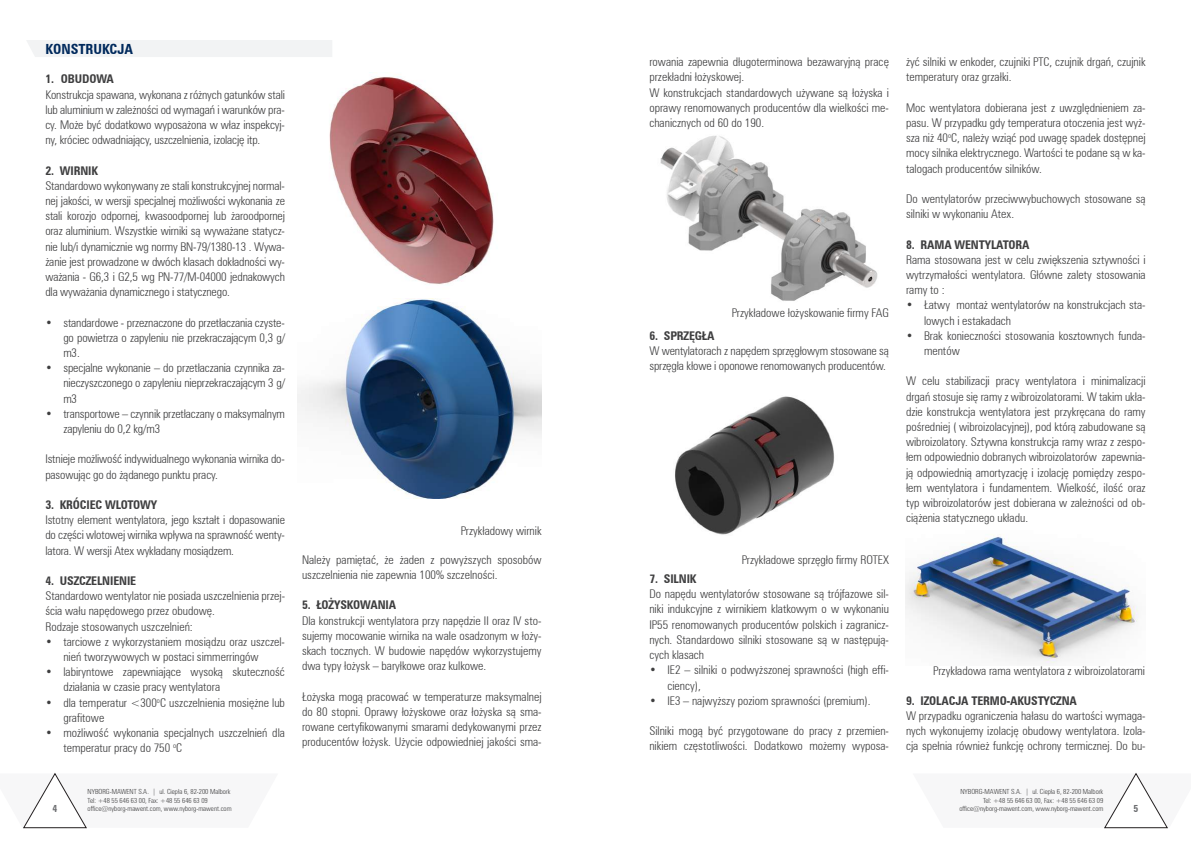
<style>
.page{position:relative;width:1191px;height:842px;background:#fff}
.page>*{position:absolute;margin:0;border:0;box-sizing:border-box;transform-origin:0 0}
.t1{font:700 condensed 14px "Zurich L2";color:#00295c}
.t2{font:300 condensed 12px/15.2px "Zurich L2";color:#3e3e3f}
.t3{font:700 condensed 12px "Zurich L2";letter-spacing:-.01em;color:#3e3e3f}
.t4{font:700 condensed 10px "Zurich L2";color:#6c6d70}
.t5{font:300 condensed 7px/8.4px "Zurich L2";color:#3e3e3f}
</style>
<div class="page">
<svg style="left:23px;top:773px;width:64px;height:55px"></svg>
<svg style="left:1104px;top:773px;width:64px;height:55px"></svg>
<div style="left:27px;top:40px;width:305px;height:17px;background:#f2f3f4"></div>
<img style="left:329px;top:76px;width:165px;height:208px">
<img style="left:298px;top:298px;width:243px;height:200px">
<img style="left:660px;top:135px;width:218px;height:166px">
<img style="left:675px;top:396px;width:160px;height:139px">
<img style="left:905px;top:534px;width:233px;height:129px">
<p class="t1" style="left:46px;top:39px;width:89px">KONSTRUKCJA</p>
<p class="t3" style="left:45px;top:71px;width:39px">1. OBUDOWA</p>
<p class="t2" style="left:45px;top:86px;width:241px;text-align:justify">Konstrukcja spawana, wykonana z różnych gatunków stali lub aluminium w zależności od wymagań i warunków pra&shy;cy. Może być dodatkowo wyposażona w właz inspekcyj&shy;ny, króciec odwadniający, uszczelnienia, izolację itp.</p>
<p class="t3" style="left:45px;top:162px;width:54px">2. WIRNIK</p>
<p class="t2" style="left:45px;top:177px;width:241px;text-align:justify">Standardowo wykonywany ze stali konstrukcyjnej normal&shy;nej jakości, w wersji specjalnej możliwości wykonania ze stali korozjo odpornej, kwasoodpornej lub żaroodpornej oraz aluminium. Wszystkie wirniki są wyważane statycz&shy;nie lub/i dynamicznie wg normy BN-79/1380-13 . Wywa&shy;żanie jest prowadzone w dwóch klasach dokładności wy&shy;ważania - G6,3 i G2,5 wg PN-77/M-04000 jednakowych dla wyważania dynamicznego i statycznego.</p>
<p class="t2" style="left:63px;top:314px;width:223px;text-align:justify;text-indent:-18px">• standardowe - przeznaczone do przetłaczania czyste&shy;go powietrza o zapyleniu nie przekraczającym 0,3 g/ m3.</p>
<p class="t2" style="left:63px;top:360px;width:223px;text-align:justify;text-indent:-18px">• specjalne wykonanie – do przetłaczania czynnika za&shy;nieczyszczonego o zapyleniu nieprzekraczającym 3 g/ m3</p>
<p class="t2" style="left:63px;top:405px;width:223px;text-indent:-18px">• transportowe – czynnik przetłaczany o maksymalnym zapyleniu do 0,2 kg/m3</p>
<p class="t2" style="left:45px;top:451px;width:241px">Istnieje możliwość indywidualnego wykonania wirnika do&shy;pasowując go do żądanego punktu pracy.</p>
<p class="t3" style="left:45px;top:497px;width:113px">3. KRÓCIEC WLOTOWY</p>
<p class="t2" style="left:45px;top:512px;width:241px;text-align:justify">Istotny element wentylatora, jego kształt i dopasowanie do części wlotowej wirnika wpływa na sprawność wenty&shy;latora. W wersji Atex wykładany mosiądzem.</p>
<p class="t3" style="left:45px;top:573px;width:91px">4. USZCZELNIENIE</p>
<p class="t2" style="left:45px;top:588px;width:241px">Standardowo wentylator nie posiada uszczelnienia przej&shy;ścia wału napędowego przez obudowę.<br>Rodzaje stosowanych uszczelnień:</p>
<p class="t2" style="left:63px;top:633px;width:223px;text-indent:-18px">• tarciowe z wykorzystaniem mosiądzu oraz uszczel&shy;nień tworzywowych w postaci simmerringów</p>
<p class="t2" style="left:63px;top:664px;width:223px;text-indent:-18px">• labiryntowe zapewniające wysoką skuteczność działania w czasie pracy wentylatora</p>
<p class="t2" style="left:63px;top:694px;width:223px;text-indent:-18px">• dla temperatur &lt;300<sup>o</sup>C uszczelnienia mosiężne lub grafitowe</p>
<p class="t2" style="left:63px;top:725px;width:223px;text-indent:-18px">• możliwość wykonania specjalnych uszczelnień dla temperatur pracy do 750 <sup>o</sup>C</p>
<p class="t5" style="left:88px;top:787px;width:144px">NYBORG-MAWENT S.A. | ul. Ciepła 6, 82-200 Malbork<br>Tel: +48 55 646 63 00, Fax: +48 55 646 63 09</p>
<p class="t4" style="left:52px;top:801px;width:6px">4</p>
<p class="t5" style="left:88px;top:804px;width:145px">office@nyborg-mawent.com, www.nyborg-mawent.com</p>
<p class="t2" style="left:461px;top:523px;width:82px">Przykładowy wirnik</p>
<p class="t2" style="left:302px;top:551px;width:241px">Należy pamiętać, że żaden z powyższych sposobów uszczelnienia nie zapewnia 100% szczelności.</p>
<p class="t3" style="left:302px;top:597px;width:54px">5. ŁOŻYSKOWAN</p>
<p class="t3" style="left:386px;top:597px;width:11px">IA</p>
<p class="t2" style="left:302px;top:612px;width:241px;text-align:justify">Dla konstrukcji wentylatora przy napędzie II oraz IV sto&shy;sujemy mocowanie wirnika na wale osadzonym w łoży&shy;skach tocznych. W budowie napędów wykorzystujemy dwa typy łożysk – baryłkowe oraz kulkowe.</p>
<p class="t2" style="left:302px;top:688px;width:241px;text-align:justify">Łożyska mogą pracować w temperaturze maksymalnej do 80 stopni. Oprawy łożyskowe oraz łożyska są sma&shy;rowane certyfikowanymi smarami dedykowanymi przez producentów łożysk. Użycie odpowiedniej jakości sma-</p>
<p class="t2" style="left:649px;top:54px;width:241px">rowania zapewnia długoterminowa bezawaryjną pracę przekładni łożyskowej.<br>W konstrukcjach standardowych używane są łożyska i oprawy renomowanych producentów dla wielkości me&shy;chanicznych od 60 do 190.</p>
<p class="t2" style="left:731px;top:304px;width:159px">Przykładowe łożyskowanie firmy FAG</p>
<p class="t3" style="left:649px;top:327px;width:16px">6. SPR</p>
<p class="t3" style="left:683px;top:327px;width:31px">ZĘGŁA</p>
<p class="t2" style="left:649px;top:343px;width:241px">W wentylatorach z napędem sprzęgłowym stosowane są sprzęgła kłowe i oponowe renomowanych producentów.</p>
<p class="t2" style="left:741px;top:551px;width:149px">Przykładowe sprzęgło firmy ROTEX</p>
<p class="t3" style="left:649px;top:571px;width:48px">7. SILNIK</p>
<p class="t2" style="left:649px;top:586px;width:241px;text-align:justify">Do napędu wentylatorów stosowane są trójfazowe sil&shy;niki indukcyjne z wirnikiem klatkowym o w wykonaniu IP55 renomowanych producentów polskich i zagranicz&shy;nych. Standardowo silniki stosowane są w następują&shy;cych klasach</p>
<p class="t2" style="left:667px;top:662px;width:223px;text-indent:-18px">• IE2 – silniki o podwyższonej sprawności (high effi&shy;ciency),</p>
<p class="t2" style="left:649px;top:692px;width:223px">• IE3 – najwyższy poziom sprawności (premium).</p>
<p class="t2" style="left:649px;top:723px;width:241px">Silniki mogą być przygotowane do pracy z przemien&shy;nikiem częstotliwości. Dodatkowo możemy wyposa-</p>
<p class="t2" style="left:906px;top:54px;width:241px">żyć silniki w enkoder, czujniki PTC, czujnik drgań, czujnik temperatury oraz grzałki.</p>
<p class="t2" style="left:906px;top:100px;width:241px;text-align:justify">Moc wentylatora dobierana jest z uwzględnieniem za&shy;pasu. W przypadku gdy temperatura otoczenia jest wyż&shy;sza niż 40<sup>o</sup>C, należy wziąć pod uwagę spadek dostępnej mocy silnika elektrycznego. Wartości te podane są w ka&shy;talogach producentów silników.</p>
<p class="t2" style="left:906px;top:191px;width:241px">Do wentylatorów przeciwwybuchowych stosowane są silniki w wykonaniu Atex.</p>
<p class="t3" style="left:906px;top:236px;width:125px">8. RAMA WENTYLATORA</p>
<p class="t2" style="left:906px;top:252px;width:241px;text-align:justify">Rama stosowana jest w celu zwiększenia sztywności i wytrzymałości wentylatora. Główne zalety stosowania ramy to :</p>
<p class="t2" style="left:924px;top:297px;width:223px;text-indent:-18px">• Łatwy montaż wentylatorów na konstrukcjach sta&shy;lowych i estakadach</p>
<p class="t2" style="left:924px;top:328px;width:223px;text-indent:-18px">• Brak konieczności stosowania kosztownych funda&shy;mentów</p>
<p class="t2" style="left:906px;top:373px;width:241px;text-align:justify">W celu stabilizacji pracy wentylatora i minimalizacji drgań stosuje się ramy z wibroizolatorami. W takim ukła&shy;dzie konstrukcja wentylatora jest przykręcana do ramy pośredniej ( wibroizolacyjnej), pod którą zabudowane są wibroizolatory. Sztywna konstrukcja ramy wraz z zespo&shy;łem odpowiednio dobranych wibroizolatorów zapewnia&shy;ją odpowiednią amortyzację i izolację pomiędzy zespo&shy;łem wentylatora i fundamentem. Wielkość, ilość oraz typ wibroizolatorów jest dobierana w zależności od ob&shy;ciążenia statycznego układu.</p>
<p class="t2" style="left:933px;top:663px;width:213px">Przykładowa rama wentylatora z wibroizolatorami</p>
<p class="t3" style="left:906px;top:692px;width:31px">9. IZOLAC</p>
<p class="t3" style="left:955px;top:692px;width:115px">JA TERMO-AKUSTYCZNA</p>
<p class="t2" style="left:906px;top:708px;width:241px;text-align:justify">W przypadku ograniczenia hałasu do wartości wymaga&shy;nych wykonujemy izolację obudowy wentylatora. Izola&shy;cja spełnia również funkcję ochrony termicznej. Do bu-</p>
<p class="t5" style="left:959px;top:787px;width:145px;text-align:right">NYBORG-MAWENT S.A. | ul. Ciepła 6, 82-200 Malbork<br>Tel: +48 55 646 63 00, Fax: +48 55 646 63 09 office@nyborg-mawent.com, www.nyborg-mawent.com</p>
<p class="t4" style="left:1133px;top:801px;width:6px">5</p>
</div>
